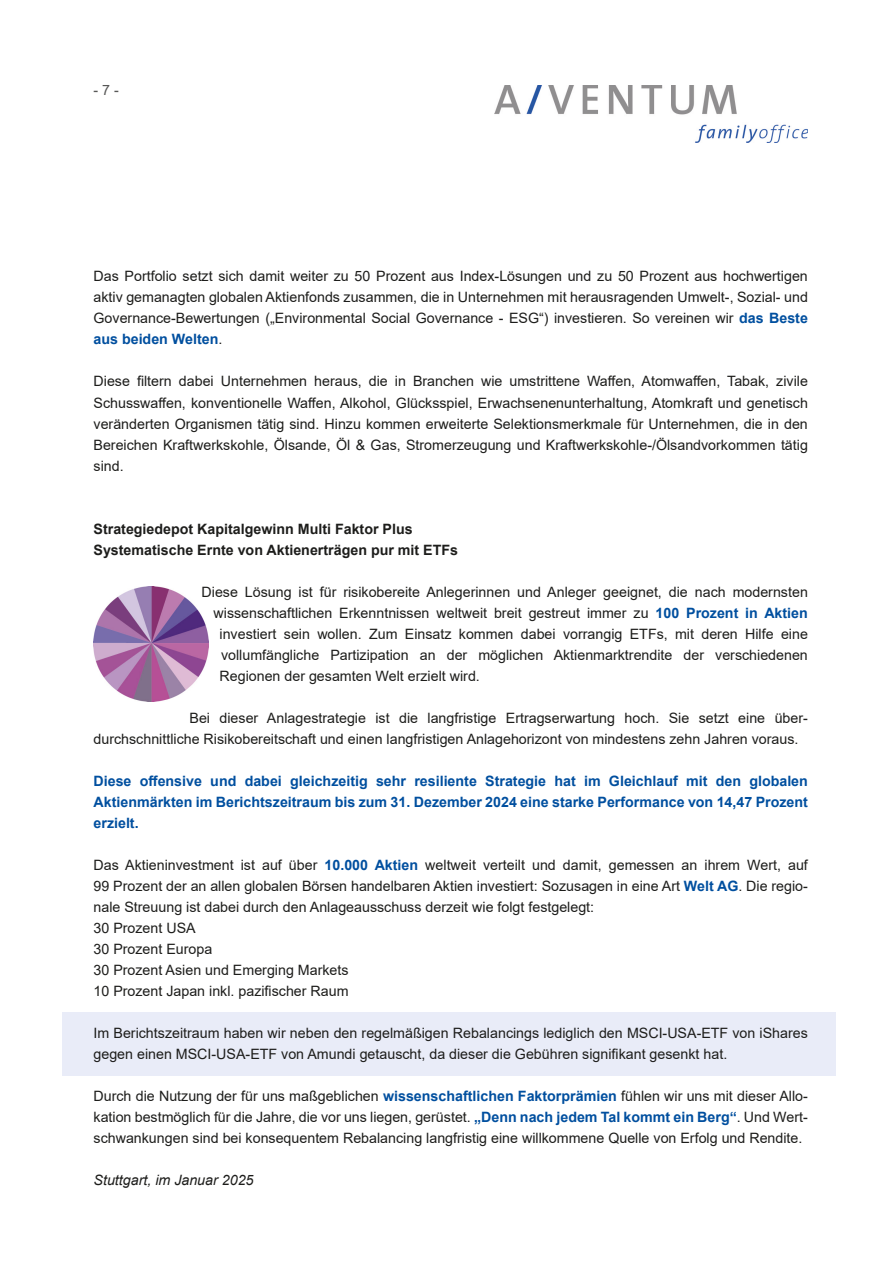
<style>
.page{position:relative;width:893px;height:1263px;background:#fff}
.page>*{position:absolute;margin:0;border:0;box-sizing:border-box;transform-origin:0 0}
.t1{font:14.25px/21px "Arial";color:#1d1d1b;text-align:justify}
.t2{font:700 14.25px/21px "Arial";color:#004f9f;text-align:justify}
.t3{font:700 14.25px/21px "Arial";color:#1d1d1b}
.t4{font:italic 14.25px "Arial";color:#1d1d1b}
.t5{font:14.25px "Arial";color:#575756}
.s1{font-weight:700;color:#004f9f}
</style>
<div class="page">
<div style="left:62px;top:1012px;width:774px;height:64px;background:#e9ecf8"></div>
<img style="left:94px;top:586px;width:114px;height:115px">
<img style="left:495px;top:85px;width:313px;height:57px">
<p class="t5" style="left:94px;top:81px;width:27px">- 7 -</p>
<p class="t1" style="left:94px;top:266px;width:716px">Das Portfolio setzt sich damit weiter zu 50 Prozent aus Index-Lösungen und zu 50 Prozent aus hochwertigen aktiv gemanagten globalen Aktienfonds zusammen, die in Unternehmen mit herausragenden Umwelt-, Sozial- und Governance-Bewertungen („Environmental Social Governance - ESG“) investieren. So vereinen wir <span class="s1">das Beste aus beiden Welten</span>.</p>
<p class="t1" style="left:94px;top:371px;width:716px">Diese filtern dabei Unternehmen heraus, die in Branchen wie umstrittene Waffen, Atomwaffen, Tabak, zivile Schusswaffen, konventionelle Waffen, Alkohol, Glücksspiel, Erwachsenenunterhaltung, Atomkraft und genetisch veränderten Organismen tätig sind. Hinzu kommen erweiterte Selektionsmerkmale für Unternehmen, die in den Bereichen Kraftwerkskohle, Ölsande, Öl &amp; Gas, Stromerzeugung und Kraftwerkskohle-/Ölsandvorkommen tätig sind.</p>
<p class="t3" style="left:94px;top:518px;width:366px">Strategiedepot Kapitalgewinn Multi Faktor Plus<br>Systematische Ernte von Aktienerträgen pur mit ETFs</p>
<p class="t1" style="left:202px;top:581px;width:608px">Diese Lösung ist für risikobereite Anlegerinnen und Anleger geeignet, die nach modernsten</p>
<p class="t1" style="left:214px;top:602px;width:596px">wissenschaftlichen Erkenntnissen weltweit breit gestreut immer zu <span class="s1">100 Prozent in Aktien</span></p>
<p class="t1" style="left:220px;top:623px;width:590px">investiert sein wollen. Zum Einsatz kommen dabei vorrangig ETFs, mit deren Hilfe eine</p>
<p class="t1" style="left:221px;top:644px;width:588px">vollumfängliche Partizipation an der möglichen Aktienmarktrendite der verschiedenen</p>
<p class="t1" style="left:220px;top:665px;width:262px">Regionen der gesamten Welt erzielt wird.</p>
<p class="t1" style="left:94px;top:707px;width:716px;text-indent:96px">Bei dieser Anlagestrategie ist die langfristige Ertragserwartung hoch. Sie setzt eine über&shy;durchschnittliche Risikobereitschaft und einen langfristigen Anlagehorizont von mindestens zehn Jahren voraus.</p>
<p class="t2" style="left:94px;top:770px;width:716px">Diese offensive und dabei gleichzeitig sehr resiliente Strategie hat im Gleichlauf mit den globalen Aktienmärkten im Berichtszeitraum bis zum 31. Dezember 2024 eine starke Performance von 14,47 Prozent erzielt.</p>
<p class="t1" style="left:94px;top:854px;width:716px;text-align:left">Das Aktieninvestment ist auf über <span class="s1">10.000 Aktien</span> weltweit verteilt und damit, gemessen an ihrem Wert, auf 99 Prozent der an allen globalen Börsen handelbaren Aktien investiert: Sozusagen in eine Art <span class="s1">Welt AG</span>. Die regio&shy;nale Streuung ist dabei durch den Anlageausschuss derzeit wie folgt festgelegt:<br>30 Prozent USA<br>30 Prozent Europa<br>30 Prozent Asien und Emerging Markets<br>10 Prozent Japan inkl. pazifischer Raum</p>
<p class="t1" style="left:94px;top:1022px;width:716px">Im Berichtszeitraum haben wir neben den regelmäßigen Rebalancings lediglich den MSCI-USA-ETF von iShares gegen einen MSCI-USA-ETF von Amundi getauscht, da dieser die Gebühren signifikant gesenkt hat.</p>
<p class="t1" style="left:94px;top:1085px;width:716px">Durch die Nutzung der für uns maßgeblichen <span class="s1">wissenschaftlichen Faktorprämien</span> fühlen wir uns mit dieser Allo&shy;kation bestmöglich für die Jahre, die vor uns liegen, gerüstet. <span class="s1">„Denn nach jedem Tal kommt ein Berg“</span>. Und Wert&shy;schwankungen sind bei konsequentem Rebalancing langfristig eine willkommene Quelle von Erfolg und Rendite.</p>
<p class="t4" style="left:94px;top:1170px;width:161px">Stuttgart, im Januar 2025</p>
</div>
